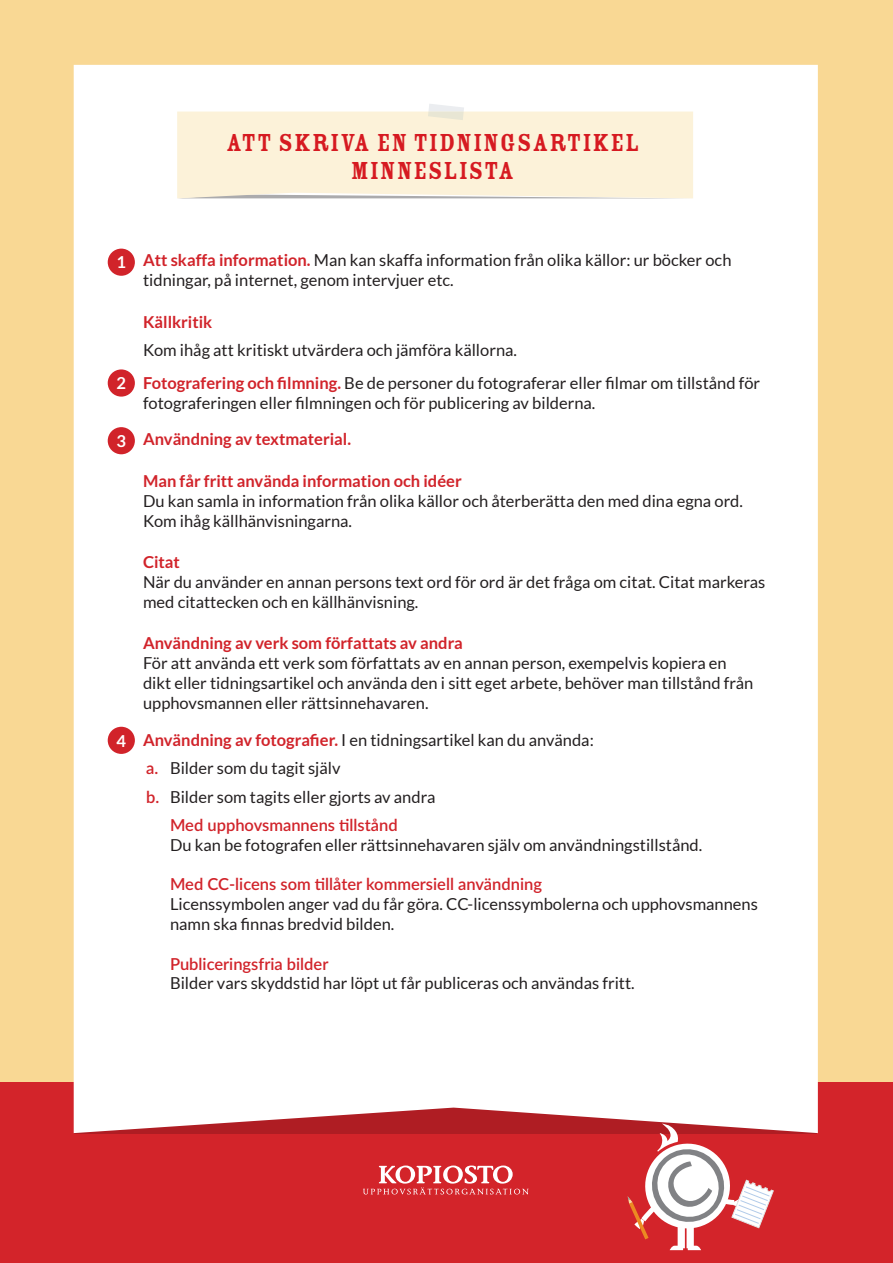
<style>
.page{position:relative;width:893px;height:1263px;background:#f9d894}
.page>*{position:absolute;margin:0;border:0;box-sizing:border-box;transform-origin:0 0}
.Heading_1{font:27px/28.5px "Rosewood Std Fill";letter-spacing:.03em;color:#d61a21;text-align:center}
.t1{font:16.5px/19.8px "Lato";color:#231f20}
.t2{font:600 16.5px "Lato";color:#d1232a}
.t3{font:700 16.5px "Lato";color:#d1232a}
.t4{font:700 16.5px "Lato";color:#fff}
.s1{font-weight:700;color:#d1232a}
.s2{color:#000}
.s3{font-weight:600;color:#d1232a}
</style>
<div class="page">
<div style="left:0;top:1082px;width:893px;height:181px;background:#d3242a"></div>
<div style="left:74px;top:65px;width:744px;height:1068px;background:#fff"></div>
<div style="left:108px;top:249px;width:27px;height:27px;background:#d1232a;border-radius:50%"></div>
<div style="left:108px;top:369px;width:27px;height:28px;background:#d1232a;border-radius:50%"></div>
<div style="left:108px;top:427px;width:27px;height:27px;background:#d1232a;border-radius:50%"></div>
<div style="left:108px;top:727px;width:27px;height:27px;background:#d1232a;border-radius:50%"></div>
<div style="left:678px;top:1227px;width:7px;height:21px;background:#fff"></div>
<svg style="left:670px;top:1245px;width:31px;height:5px"></svg>
<div style="left:687px;top:1227px;width:7px;height:21px;background:#fff"></div>
<svg style="left:628px;top:1123px;width:146px;height:116px"></svg>
<svg style="left:177px;top:104px;width:516px;height:94px;background:#faf1db"></svg>
<svg style="left:363px;top:1165px;width:166px;height:29px"></svg>
<p class="Heading_1" style="left:226px;top:128px;width:415px">ATT SKRIVA EN TIDNINGSARTIKEL<br>MINNESLISTA</p>
<p class="t1" style="left:143px;top:250px;width:590px;text-indent:-24px">1. <span class="s1">Att skaffa information.</span> Man kan skaffa information från olika källor: ur böcker och tidningar, på internet, genom intervjuer etc.</p>
<p class="t3" style="left:143px;top:312px;width:71px">Källkritik</p>
<p class="t1" style="left:143px;top:340px;width:375px">Kom ihåg att kritiskt utvärdera och jämföra källorna.</p>
<p class="t1" style="left:143px;top:373px;width:619px;text-indent:-24px"><span class="s2">2.</span> <span class="s1">Fotografering och filmning.</span> Be de personer du fotograferar eller filmar om tillstånd för fotograferingen eller filmningen och för publicering av bilderna.</p>
<p class="t3" style="left:119px;top:430px;width:234px">3. Användning av textmaterial.</p>
<p class="t1" style="left:143px;top:471px;width:601px"><span class="s1">Man får fritt använda information och idéer<br></span>Du kan samla in information från olika källor och återberätta den med dina egna ord.<br>Kom ihåg källhänvisningarna.</p>
<p class="t1" style="left:143px;top:552px;width:624px"><span class="s1">Citat<br></span>När du använder en annan persons text ord för ord är det fråga om citat. Citat markeras med citattecken och en källhänvisning.</p>
<p class="t1" style="left:143px;top:633px;width:612px"><span class="s1">Användning av verk som författats av andra<br></span>För att använda ett verk som författats av en annan person, exempelvis kopiera en dikt eller tidningsartikel och använda den i sitt eget arbete, behöver man tillstånd från upphovsmannen eller rättsinnehavaren.</p>
<p class="t1" style="left:119px;top:730px;width:476px"><span class="s1">4. Användning av fotografier.</span> I en tidningsartikel kan du använda:</p>
<p class="t1" style="left:146px;top:758px;width:196px"><span class="s3">a.</span> Bilder som du tagit själv</p>
<p class="t1" style="left:146px;top:787px;width:291px"><span class="s3">b.</span> Bilder som tagits eller gjorts av andra</p>
<p class="t2" style="left:170px;top:813px;width:229px">Med upphovsmannens tillstånd</p>
<p class="t1" style="left:170px;top:835px;width:534px">Du kan be fotografen eller rättsinnehavaren själv om användningstillstånd.</p>
<p class="t2" style="left:170px;top:872px;width:373px">Med CC-licens som tillåter kommersiell användning</p>
<p class="t1" style="left:170px;top:894px;width:589px">Licenssymbolen anger vad du får göra. CC-licenssymbolerna och upphovsmannens namn ska finnas bredvid bilden.</p>
<p class="t2" style="left:170px;top:952px;width:160px">Publiceringsfria bilder</p>
<p class="t1" style="left:170px;top:973px;width:466px">Bilder vars skyddstid har löpt ut får publiceras och användas fritt.</p>
<p class="t4" style="left:117px;top:253px;width:11px">1</p>
<p class="t4" style="left:117px;top:374px;width:11px">2</p>
<p class="t4" style="left:117px;top:431px;width:11px">3</p>
<p class="t4" style="left:117px;top:731px;width:11px">4</p>
</div>
